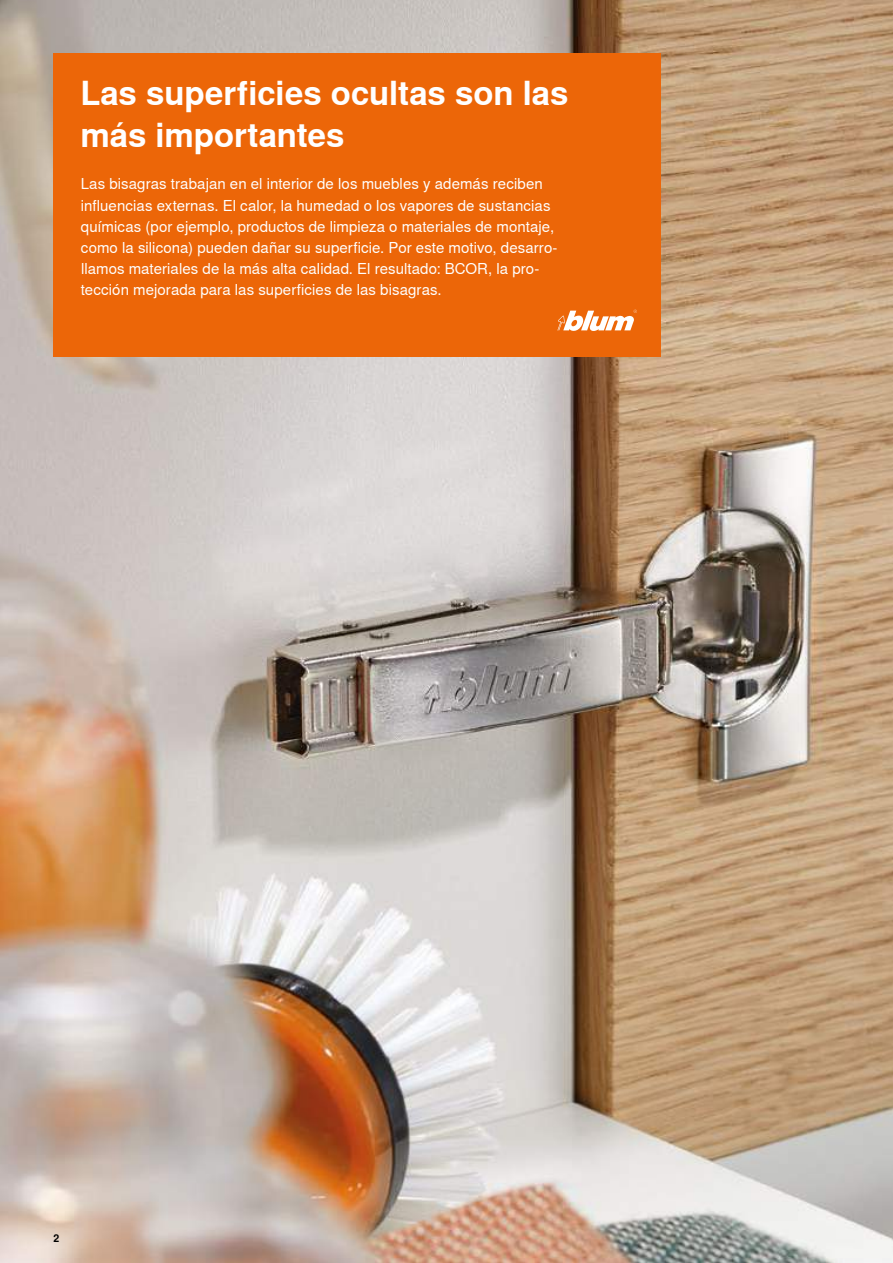
<style>
.page{position:relative;width:893px;height:1263px;background:#fff}
.page>*{position:absolute;margin:0;border:0;box-sizing:border-box;transform-origin:0 0}
.t1{font:700 33px/42px "Nimbus Sans Global";color:#fff}
.t2{font:15px/21px "Nimbus Sans Global";letter-spacing:.005em;color:#fff}
.t3{font:700 10.5px "Nimbus Sans Global";color:#000}
</style>
<div class="page">
<img style="left:0;top:0;width:893px;height:1263px">
<div style="left:54px;top:54px;width:607px;height:303px;background:#ec6608"></div>
<svg style="left:557px;top:310px;width:80px;height:21px"></svg>
<h1 class="t1" style="left:80px;top:73px;width:490px">Las superficies ocultas son las más importantes</h1>
<p class="t2" style="left:81px;top:174px;width:478px">Las bisagras trabajan en el interior de los muebles y además reciben influencias externas. El calor, la humedad o los vapores de sustancias químicas (por ejemplo, productos de limpieza o materiales de montaje, como la silicona) pueden dañar su superficie. Por este motivo, desarro&shy;llamos materiales de la más alta calidad. El resultado: BCOR, la pro&shy;tección mejorada para las superficies de las bisagras.</p>
<p class="t3" style="left:54px;top:1232px;width:7px">2</p>
</div>
